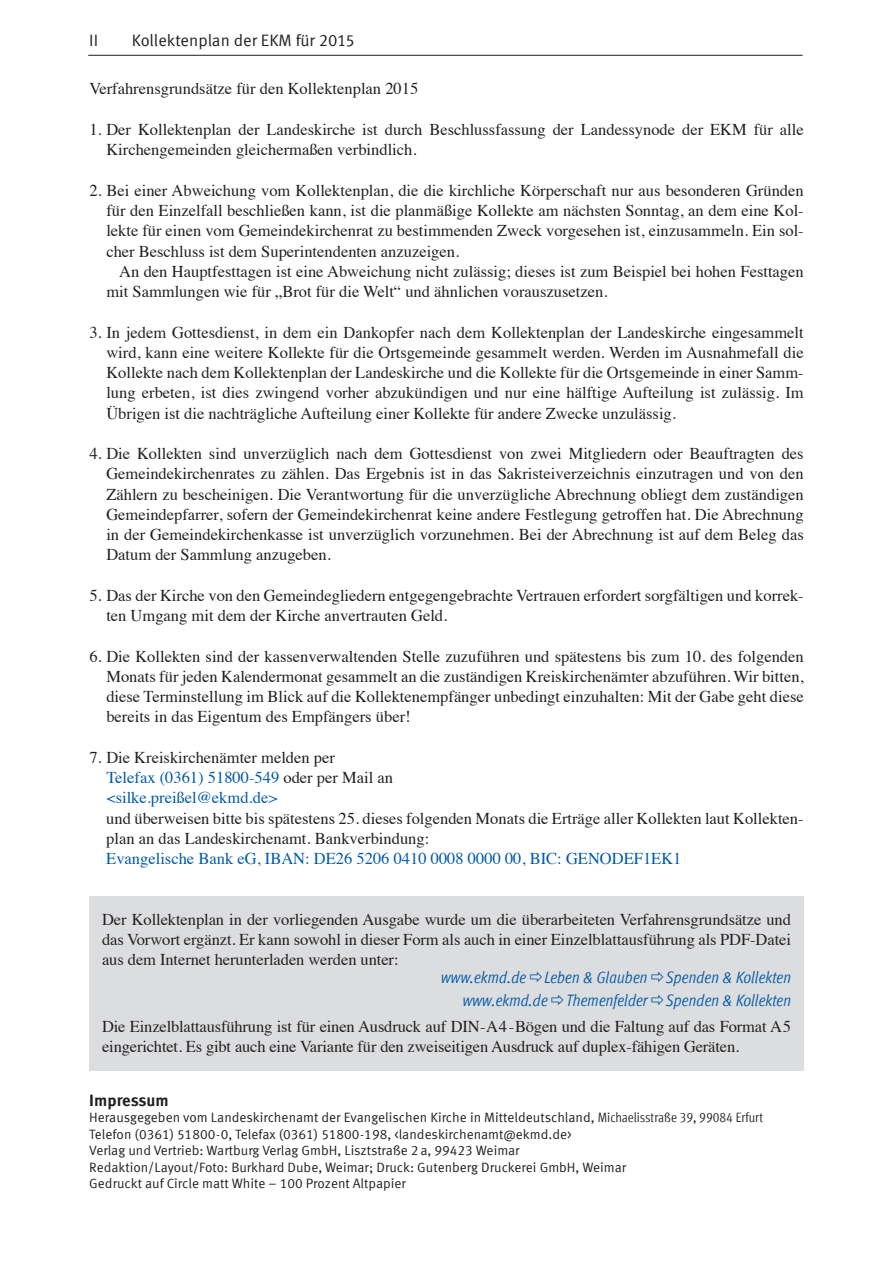
<style>
.page{position:relative;width:893px;height:1263px;background:#fff}
.page>*{position:absolute;margin:0;border:0;box-sizing:border-box;transform-origin:0 0}
.t1{font:16.5px/20.2px "Times";color:#231f20;text-align:justify}
.t2{font:16.5px/20.2px "Times";color:#015aaa}
.t3{font:italic condensed 16.5px/23.2px "Meta Offc";letter-spacing:-.005em;color:#015aaa;text-align:right}
.t4{font:16.5px "Meta Offc Norm";color:#231f20}
.t5{font:700 16.5px "Meta Offc";letter-spacing:-.005em;color:#231f20}
.t6{font:13.5px/16.5px "Meta Offc Norm";color:#231f20}
.s1{color:#231f20}
.s2{font-family:"Meta Offc";font-stretch:condensed}
</style>
<div class="page">
<hr style="left:88px;top:55px;width:715px;height:1px;background:#231f20">
<div style="left:89px;top:896px;width:715px;height:174px;background:#dcdddf"></div>
<p class="t4" style="left:89px;top:31px;width:10px">II</p>
<p class="t4" style="left:132px;top:31px;width:225px">Kollektenplan der EKM für 2015</p>
<p class="t1" style="left:89px;top:77px;width:330px">Verfahrensgrundsätze für den Kollektenplan 2015</p>
<p class="t1" style="left:106px;top:118px;width:699px;text-indent:-17px">1. Der Kollektenplan der Landeskirche ist durch Beschlussfassung der Landessynode der EKM für alle<br>Kirchengemeinden gleichermaßen verbindlich.</p>
<p class="t1" style="left:106px;top:179px;width:699px;text-indent:-17px">2. Bei einer Abweichung vom Kollektenplan, die die kirchliche Körperschaft nur aus besonderen Gründen für den Einzelfall beschließen kann, ist die planmäßige Kollekte am nächsten Sonntag, an dem eine Kol&shy;lekte für einen vom Gemeindekirchenrat zu bestimmenden Zweck vorgesehen ist, einzusammeln. Ein sol&shy;cher Beschluss ist dem Superintendenten anzuzeigen.</p>
<p class="t1" style="left:106px;top:260px;width:699px;text-indent:13px">An den Hauptfesttagen ist eine Abweichung nicht zulässig; dieses ist zum Beispiel bei hohen Festtagen mit Sammlungen wie für „Brot für die Welt“ und ähnlichen vorauszusetzen.</p>
<p class="t1" style="left:106px;top:320px;width:699px;text-indent:-17px">3. In jedem Gottesdienst, in dem ein Dankopfer nach dem Kollektenplan der Landeskirche eingesammelt wird, kann eine weitere Kollekte für die Ortsgemeinde gesammelt werden. Werden im Ausnahmefall die Kollekte nach dem Kollektenplan der Landeskirche und die Kollekte für die Ortsgemeinde in einer Samm&shy;lung erbeten, ist dies zwingend vorher abzukündigen und nur eine hälftige Aufteilung ist zulässig. Im Übrigen ist die nachträgliche Aufteilung einer Kollekte für andere Zwecke unzulässig.</p>
<p class="t1" style="left:106px;top:442px;width:699px;text-indent:-17px">4. Die Kollekten sind unverzüglich nach dem Gottesdienst von zwei Mitgliedern oder Beauftragten des Gemeindekirchenrates zu zählen. Das Ergebnis ist in das Sakristeiverzeichnis einzutragen und von den Zählern zu bescheinigen. Die Verantwortung für die unverzügliche Abrechnung obliegt dem zuständigen Gemeindepfarrer, sofern der Gemeindekirchenrat keine andere Festlegung getroffen hat. Die Abrechnung in der Gemeindekirchenkasse ist unverzüglich vorzunehmen. Bei der Abrechnung ist auf dem Beleg das Datum der Sammlung anzugeben.</p>
<p class="t1" style="left:106px;top:584px;width:699px;text-indent:-17px">5. Das der Kirche von den Gemeindegliedern entgegengebrachte Vertrauen erfordert sorgfältigen und korrek&shy;ten Umgang mit dem der Kirche anvertrauten Geld.</p>
<p class="t1" style="left:106px;top:644px;width:699px;text-indent:-17px">6. Die Kollekten sind der kassenverwaltenden Stelle zuzuführen und spätestens bis zum 10. des folgenden Monats für jeden Kalendermonat gesammelt an die zuständigen Kreiskirchenämter abzuführen. Wir bitten, diese Terminstellung im Blick auf die Kollektenempfänger unbedingt einzuhalten: Mit der Gabe geht diese bereits in das Eigentum des Empfängers über!</p>
<p class="t2" style="left:106px;top:746px;width:288px;text-indent:-17px"><span class="s1">7. Die Kreiskirchenämter melden per<br></span>Telefax (0361) 51800-549 <span class="s1">oder per Mail an </span>&lt;silke.preißel@ekmd.de&gt;</p>
<p class="t1" style="left:106px;top:806px;width:697px">und überweisen bitte bis spätestens 25. dieses folgenden Monats die Erträge aller Kollekten laut Kollekten&shy;plan an das Landeskirchenamt. Bankverbindung:</p>
<p class="t2" style="left:106px;top:847px;width:577px">Evangelische Bank eG, IBAN: DE26 5206 0410 0008 0000 00, BIC: GENODEF1EK1</p>
<p class="t1" style="left:102px;top:908px;width:690px">Der Kollektenplan in der vorliegenden Ausgabe wurde um die überarbeiteten Verfahrensgrundsätze und das Vorwort ergänzt. Er kann sowohl in dieser Form als auch in einer Einzelblattausführung als PDF-Datei aus dem Internet herunterladen werden unter:</p>
<p class="t3" style="left:441px;top:965px;width:352px">www.ekmd.de Leben &amp; Glauben Spenden &amp; Kollekten www.ekmd.de Themenfelder Spenden &amp; Kollekten</p>
<p class="t1" style="left:102px;top:1015px;width:690px">Die Einzelblattausführung ist für einen Ausdruck auf DIN-A4-Bögen und die Faltung auf das Format A5 eingerichtet. Es gibt auch eine Variante für den zweiseitigen Ausdruck auf duplex-fähigen Geräten.</p>
<p class="t5" style="left:89px;top:1090px;width:81px">Impressum</p>
<p class="t6" style="left:89px;top:1109px;width:675px">Herausgegeben vom Landeskirchenamt der Evangelischen Kirche in Mitteldeutschland, <span class="s2">Michaelisstraße 39, 99084 Erfurt </span>Telefon (0361) 51800-0, Telefax (0361) 51800-198, &lt;landeskirchenamt@ekmd.de&gt;<br>Verlag und Vertrieb: Wartburg Verlag GmbH, Lisztstraße 2a, 99423 Weimar<br>Redaktion/Layout/Foto: Burkhard Dube, Weimar; Druck: Gutenberg Druckerei GmbH, Weimar<br>Gedruckt auf Circle matt White – 100 Prozent Altpapier</p>
</div>
